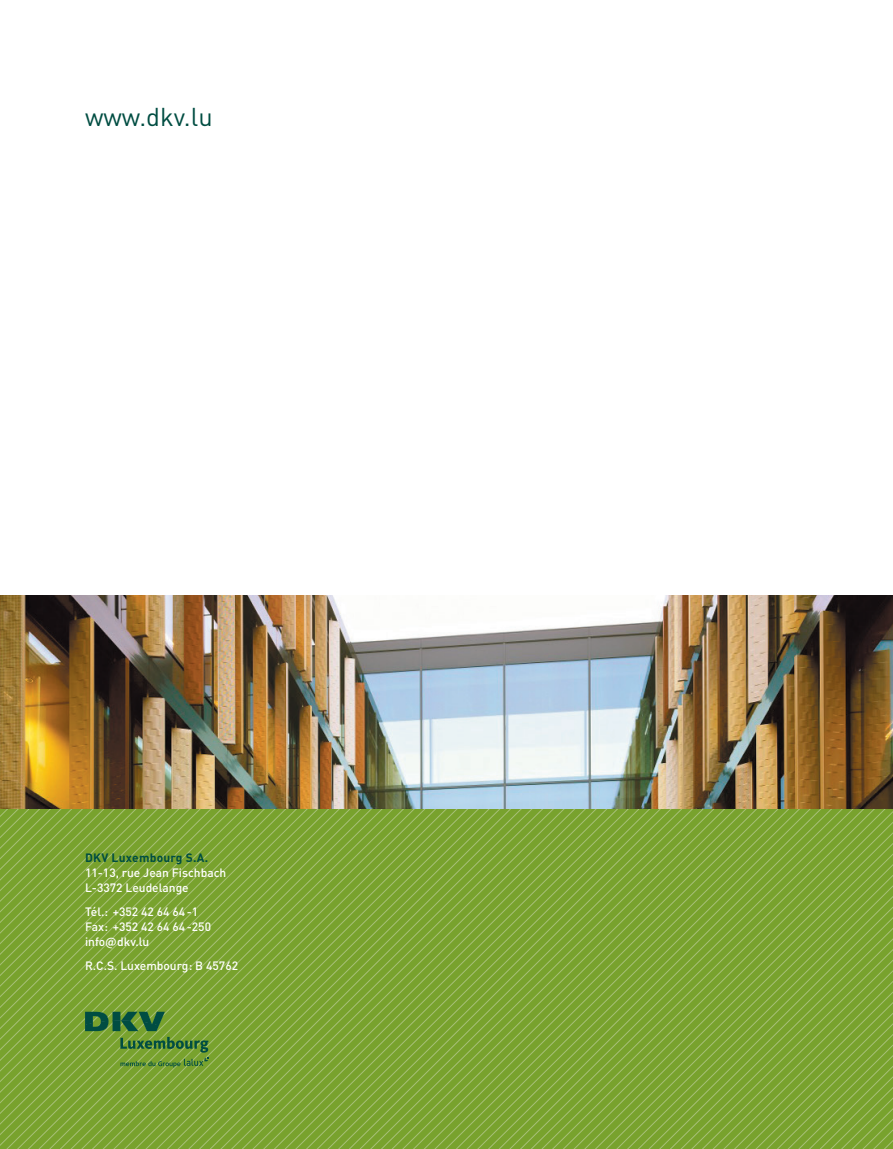
<style>
.page{position:relative;width:893px;height:1149px;background:#fff}
.page>*{position:absolute;margin:0;border:0;box-sizing:border-box;transform-origin:0 0}
.t1{font:25.5px "DIN Pro";color:#004d42}
.t2{font:500 12px/15px "DIN Pro";color:#fff}
.t3{font:700 12px "DIN Pro";letter-spacing:.02em;color:#004d42}
</style>
<div class="page">
<svg style="left:0;top:808px;width:159px;height:340px;background:#7da536"></svg>
<svg style="left:170px;top:808px;width:117px;height:340px;background:#7ea536"></svg>
<svg style="left:287px;top:808px;width:107px;height:340px;background:#7ea536"></svg>
<svg style="left:394px;top:808px;width:107px;height:340px;background:#7ea537"></svg>
<svg style="left:501px;top:808px;width:11px;height:340px;background:#7ea537"></svg>
<svg style="left:512px;top:808px;width:64px;height:340px;background:#7ea537"></svg>
<svg style="left:576px;top:808px;width:11px;height:340px;background:#7ea537"></svg>
<svg style="left:587px;top:808px;width:64px;height:340px;background:#7ea537"></svg>
<svg style="left:651px;top:808px;width:107px;height:340px;background:#7ea536"></svg>
<svg style="left:758px;top:808px;width:11px;height:340px;background:#7ea536"></svg>
<svg style="left:769px;top:808px;width:11px;height:340px;background:#7ea536"></svg>
<svg style="left:780px;top:808px;width:113px;height:340px;background:#7ea536"></svg>
<img style="left:0;top:595px;width:893px;height:213px">
<svg style="left:85px;top:1011px;width:80px;height:19px;background:#32703e"></svg>
<svg style="left:120px;top:1036px;width:88px;height:31px;background:#619139"></svg>
<h1 class="t1" style="left:85px;top:99px;width:129px">www.dkv.lu</h1>
<p class="t3" style="left:85px;top:849px;width:125px">DKV Luxembourg S.A.</p>
<p class="t2" style="left:85px;top:864px;width:143px">11-13, rue Jean Fischbach<br>L-3372 Leudelange</p>
<p class="t2" style="left:85px;top:903px;width:128px">Tél.: +352 42 64 64 -1<br>Fax : +352 42 64 64 -250 info@ dkv.lu</p>
<p class="t2" style="left:85px;top:956px;width:155px">R.C.S. Luxembourg : B 45762</p>
</div>
